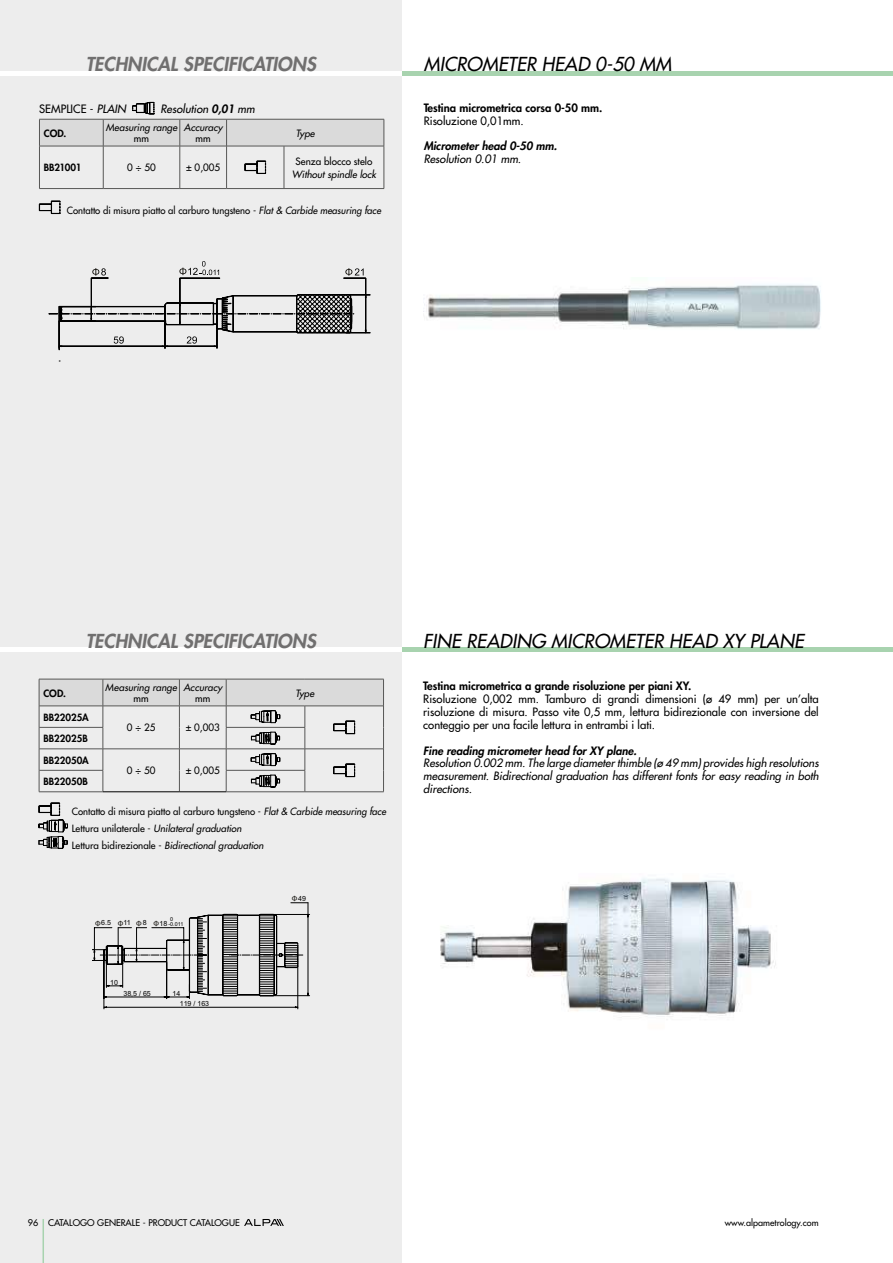
<style>
.page{position:relative;width:893px;height:1263px;background:#fff}
.page>*{position:absolute;margin:0;border:0;box-sizing:border-box;transform-origin:0 0}
.t1{font:italic 500 18.75px "Futura Std";color:#000}
.t2{font:italic 800 18.75px "Futura Std";color:#706f6f}
.t3{font:500 11.25px/12.9px "Futura Std";color:#000;text-align:justify}
.t4{font:italic 500 11.25px/12.9px "Futura Std";color:#000;text-align:justify}
.t5{font:800 11.25px "Futura Std";color:#000}
.t6{font:italic 800 11.25px "Futura Std";color:#000}
.t7{font:italic 500 9.9px "Futura Std";color:#000}
.t8{font:500 9.9px "Futura Std";color:#000}
.t9{font:800 9.9px "Futura Std";letter-spacing:.01em;color:#000}
.t10{font:500 9.75px/16.5px "Futura Std";color:#000}
.t11{font:800 9.75px "Futura Std";color:#000}
.t12{font:800 9.75px "Futura Std";letter-spacing:-.03em;color:#000}
.t13{font:500 9px "Futura Std";color:#000}
.t14{font:7.05px "Arial";color:#000}
.t15{font:7.05px "Arial";letter-spacing:.03em;color:#000}
.t16{font:5.4px/5.6px "Arial";color:#000}
.s1{font-style:italic}
.s2{font-weight:800}
.s3{color:#13110c}
</style>
<div class="page">
<div style="left:0;top:0;width:402px;height:1263px;background:#ededed"></div>
<hr style="left:402px;top:71px;width:491px;height:4px;background:#a8d3af">
<hr style="left:0;top:71px;width:402px;height:4px;background:#fff">
<svg style="left:244px;top:1219px;width:40px;height:7px"></svg>
<hr style="left:43px;top:1219px;width:1px;height:44px;background:#a8d3af">
<hr style="left:402px;top:648px;width:491px;height:4px;background:#a8d3af">
<hr style="left:0;top:648px;width:402px;height:4px;background:#fff">
<svg style="left:39px;top:679px;width:345px;height:113px"></svg>
<svg style="left:39px;top:803px;width:29px;height:46px"></svg>
<img style="left:440px;top:878px;width:336px;height:140px">
<svg style="left:92px;top:902px;width:218px;height:107px"></svg>
<hr style="left:103px;top:146px;width:1px;height:42px;background:#575756">
<hr style="left:180px;top:146px;width:1px;height:42px;background:#575756">
<hr style="left:226px;top:146px;width:1px;height:42px;background:#575756">
<hr style="left:284px;top:146px;width:1px;height:42px;background:#575756">
<hr style="left:384px;top:146px;width:1px;height:42px;background:#575756">
<svg style="left:39px;top:102px;width:346px;height:44px"></svg>
<hr style="left:103px;top:119px;width:77px;height:1px;background:#575756">
<hr style="left:180px;top:119px;width:47px;height:1px;background:#575756">
<hr style="left:227px;top:119px;width:57px;height:1px;background:#575756">
<hr style="left:284px;top:119px;width:100px;height:1px;background:#575756">
<hr style="left:39px;top:146px;width:1px;height:42px;background:#575756">
<hr style="left:39px;top:146px;width:64px;height:1px;background:#575756">
<hr style="left:103px;top:146px;width:77px;height:1px;background:#575756">
<hr style="left:180px;top:146px;width:47px;height:1px;background:#575756">
<hr style="left:227px;top:146px;width:57px;height:1px;background:#575756">
<hr style="left:284px;top:146px;width:100px;height:1px;background:#575756">
<hr style="left:39px;top:188px;width:64px;height:1px;background:#575756">
<hr style="left:103px;top:188px;width:77px;height:1px;background:#575756">
<hr style="left:180px;top:188px;width:47px;height:1px;background:#575756">
<hr style="left:227px;top:188px;width:57px;height:1px;background:#575756">
<hr style="left:284px;top:188px;width:100px;height:1px;background:#575756">
<svg style="left:245px;top:161px;width:21px;height:13px"></svg>
<svg style="left:39px;top:201px;width:22px;height:13px"></svg>
<svg style="left:49px;top:261px;width:321px;height:100px"></svg>
<img style="left:423px;top:284px;width:398px;height:45px">
<h1 class="t2" style="left:86px;top:52px;width:232px">TECHNICAL SPECIFICATIONS</h1>
<h1 class="t1" style="left:424px;top:52px;width:233px">Micrometer head 0-50 mm</h1>
<p class="t5" style="left:424px;top:100px;width:180px">Testina micrometrica corsa 0-50 mm.</p>
<p class="t3" style="left:424px;top:114px;width:102px">Risoluzione 0,01mm.</p>
<p class="t6" style="left:424px;top:139px;width:135px">Micrometer head 0-50 mm.</p>
<p class="t4" style="left:424px;top:153px;width:99px">Resolution 0.01 mm.</p>
<p class="t3" style="left:39px;top:102px;width:88px">SEMPLICE - <span class="s1">PLAIN</span></p>
<p class="t4" style="left:161px;top:103px;width:96px">Resolution <span class="s2">0,01</span> mm</p>
<p class="t9" style="left:44px;top:127px;width:24px">COD.</p>
<p class="t7" style="left:106px;top:122px;width:74px">Measuring range</p>
<p class="t8" style="left:134px;top:132px;width:17px">mm</p>
<p class="t7" style="left:184px;top:122px;width:40px">Accuracy</p>
<p class="t8" style="left:196px;top:132px;width:17px">mm</p>
<p class="t7" style="left:296px;top:127px;width:21px">Type</p>
<p class="t8" style="left:296px;top:155px;width:78px">Senza blocco stelo</p>
<p class="t7" style="left:292px;top:168px;width:86px">Without spindle lock</p>
<p class="t10" style="left:67px;top:202px;width:316px">Contatto di misura piatto al carburo tungsteno - <span class="s1">Flat &amp; Carbide measuring face</span></p>
<p class="t12" style="left:44px;top:162px;width:39px">BB21001</p>
<p class="t8" style="left:127px;top:161px;width:30px">0 ÷ 50</p>
<p class="t8" style="left:186px;top:161px;width:36px">± 0,005</p>
<h1 class="t2" style="left:86px;top:629px;width:232px">TECHNICAL SPECIFICATIONS</h1>
<h1 class="t1" style="left:423px;top:629px;width:382px">Fine reading micrometer head XY plane</h1>
<p class="t9" style="left:43px;top:687px;width:24px">COD.</p>
<p class="t7" style="left:105px;top:681px;width:74px">Measuring range</p>
<p class="t8" style="left:134px;top:692px;width:17px">mm</p>
<p class="t7" style="left:183px;top:681px;width:40px">Accuracy</p>
<p class="t8" style="left:195px;top:692px;width:17px">mm</p>
<p class="t11" style="left:43px;top:711px;width:47px">BB22025A</p>
<p class="t11" style="left:43px;top:732px;width:46px">BB22025B</p>
<p class="t11" style="left:43px;top:754px;width:47px">BB22050A</p>
<p class="t8" style="left:127px;top:721px;width:30px">0 ÷ 25</p>
<p class="t8" style="left:186px;top:721px;width:36px">± 0,003</p>
<p class="t7" style="left:295px;top:687px;width:21px">Type</p>
<p class="t8" style="left:127px;top:764px;width:30px">0 ÷ 50</p>
<p class="t8" style="left:186px;top:764px;width:36px">± 0,005</p>
<p class="t11" style="left:43px;top:775px;width:46px">BB22050B</p>
<p class="t10" style="left:72px;top:804px;width:316px">Contatto di misura piatto al carburo tungsteno - <span class="s1">Flat &amp; Carbide measuring face<br></span>Lettura unilaterale - <span class="s1">Unilateral graduation<br></span>Lettura bidirezionale - <span class="s1">Bidirectional graduation</span></p>
<p class="t16" style="left:168px;top:916px;width:17px;text-indent:2px">0 -0.011</p>
<p class="t15" style="left:95px;top:918px;width:74px"><span class="s3">Φ</span>6.5 <span class="s3">Φ</span>11 <span class="s3">Φ</span>8 <span class="s3">Φ</span>18</p>
<p class="t14" style="left:110px;top:978px;width:9px">10</p>
<p class="t14" style="left:123px;top:988px;width:29px">38,5 / 65</p>
<p class="t14" style="left:172px;top:988px;width:9px">14</p>
<p class="t14" style="left:180px;top:998px;width:31px">119 / 163</p>
<p class="t14" style="left:292px;top:894px;width:16px"><span class="s3">Φ</span>49</p>
<p class="t5" style="left:423px;top:678px;width:270px">Testina micrometrica a grande risoluzione per piani XY.</p>
<p class="t3" style="left:423px;top:692px;width:397px">Risoluzione 0,002 mm. Tamburo di grandi dimensioni (ø 49 mm) per un’alta risoluzione di misura. Passo vite 0,5 mm, lettura bidirezionale con inversione del conteggio per una facile lettura in entrambi i lati.</p>
<p class="t6" style="left:423px;top:743px;width:215px">Fine reading micrometer head for XY plane.</p>
<p class="t4" style="left:423px;top:757px;width:397px">Resolution 0.002 mm. The large diameter thimble (ø 49 mm) provides high resolutions measurement. Bidirectional graduation has different fonts for easy reading in both directions.</p>
<p class="t13" style="left:28px;top:1217px;width:213px">96 CATALOGO GENERALE - PRODUCT CATALOGUE</p>
<p class="t13" style="left:725px;top:1217px;width:95px">www.alpametrology.com</p>
</div>
